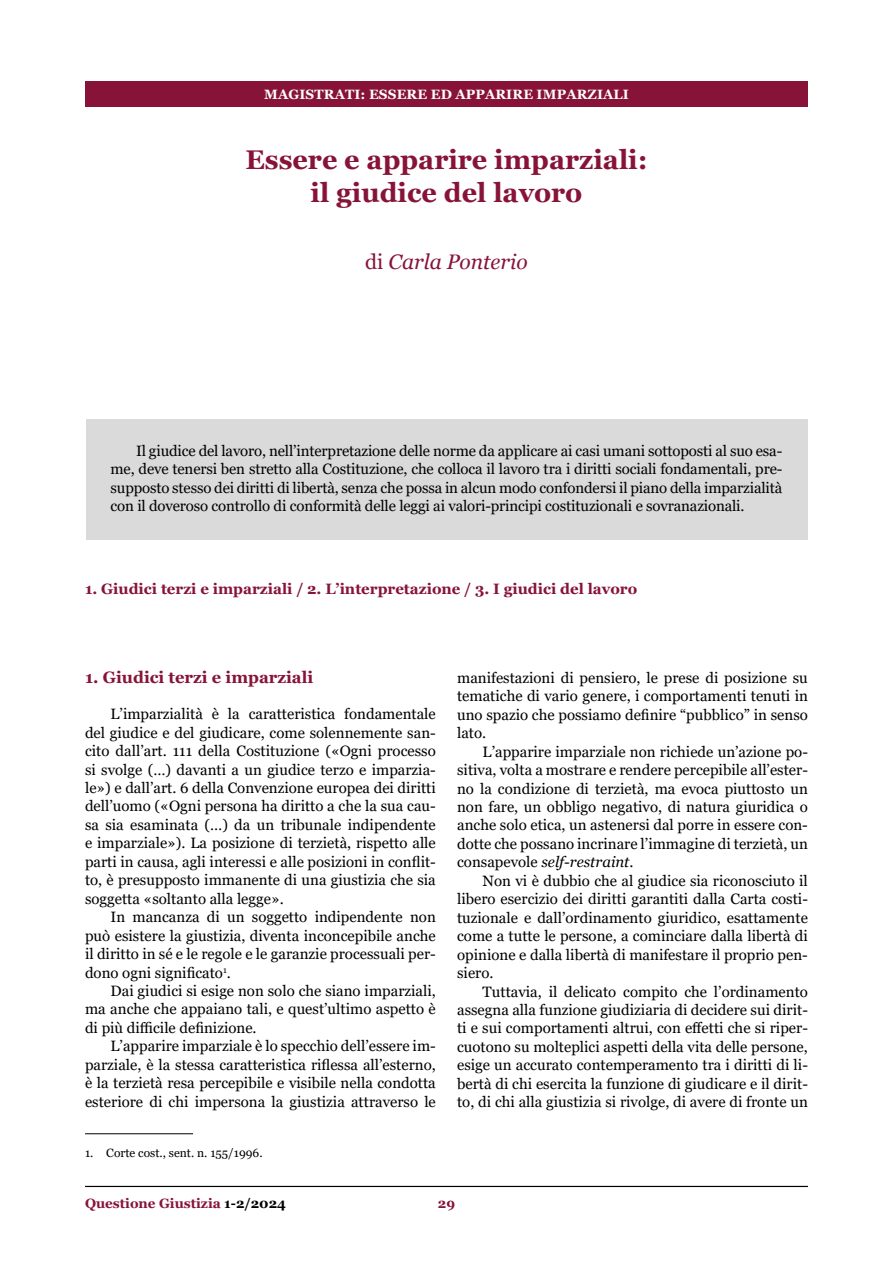
<style>
.page{position:relative;width:893px;height:1263px;background:#fff}
.page>*{position:absolute;margin:0;border:0;box-sizing:border-box;transform-origin:0 0}
.t1{font:700 27px/32.4px "Georgia";color:#871438;text-align:center}
.t2{font:italic 21px "Georgia";color:#871438}
.t3{font:700 16.5px "Georgia";color:#871438}
.t4{font:15px/18.5px "Georgia";color:#000;text-align:justify}
.t5{font:700 15px "Georgia";color:#871438}
.t6{font:700 13.5px "Georgia";letter-spacing:.01em;color:#fff}
.t7{font:700 13.5px "Georgia";color:#871438}
.t8{font:12px "Georgia";color:#000}
.s1{font-style:normal}
.s2{font-style:italic}
.s3{color:#000}
</style>
<div class="page">
<div style="left:85px;top:81px;width:723px;height:25px;background:#871438"></div>
<hr style="left:85px;top:1186px;width:723px;height:1px;background:#000">
<div style="left:86px;top:419px;width:721px;height:121px;background:#dadada"></div>
<hr style="left:85px;top:1133px;width:108px;height:1px;background:#000">
<p class="t6" style="left:264px;top:85px;width:366px">MAGISTRATI: ESSERE ED APPARIRE IMPARZIALI</p>
<h1 class="t1" style="left:245px;top:144px;width:404px">Essere e apparire imparziali: il giudice del lavoro</h1>
<h2 class="t2" style="left:365px;top:249px;width:164px"><span class="s1">di</span> Carla Ponterio</h2>
<p class="t4" style="left:111px;top:442px;width:673px;text-indent:26px">Il giudice del lavoro, nell’interpretazione delle norme da applicare ai casi umani sottoposti al suo esa&shy;me, deve tenersi ben stretto alla Costituzione, che colloca il lavoro tra i diritti sociali fondamentali, pre&shy;supposto stesso dei diritti di libertà, senza che possa in alcun modo confondersi il piano della imparzialità con il doveroso controllo di conformità delle leggi ai valori-principi costituzionali e sovranazionali.</p>
<p class="t5" style="left:85px;top:579px;width:554px">1. Giudici terzi e imparziali / 2. L’interpretazione / 3. I giudici del lavoro</p>
<p class="t3" style="left:85px;top:666px;width:230px">1. Giudici terzi e imparziali</p>
<p class="t4" style="left:85px;top:705px;width:352px;text-indent:26px">L’imparzialità è la caratteristica fondamentale del giudice e del giudicare, come solennemente san&shy;cito dall’art. 111 della Costituzione («Ogni processo si svolge (…) davanti a un giudice terzo e imparzia&shy;le») e dall’art. 6 della Convenzione europea dei diritti dell’uomo («Ogni persona ha diritto a che la sua cau&shy;sa sia esaminata (…) da un tribunale indipendente e imparziale»). La posizione di terzietà, rispetto alle parti in causa, agli interessi e alle posizioni in conflit&shy;to, è presupposto immanente di una giustizia che sia soggetta «soltanto alla legge».</p>
<p class="t4" style="left:85px;top:908px;width:352px;text-indent:26px">In mancanza di un soggetto indipendente non può esistere la giustizia, diventa inconcepibile anche il diritto in sé e le regole e le garanzie processuali per&shy;dono ogni significato<sup>1</sup>.</p>
<p class="t4" style="left:85px;top:982px;width:352px;text-indent:26px">Dai giudici si esige non solo che siano imparziali, ma anche che appaiano tali, e quest’ultimo aspetto è di più difficile definizione.</p>
<p class="t4" style="left:85px;top:1037px;width:352px;text-indent:26px">L’apparire imparziale è lo specchio dell’essere im&shy;parziale, è la stessa caratteristica riflessa all’esterno, è la terzietà resa percepibile e visibile nella condotta esteriore di chi impersona la giustizia attraverso le</p>
<p class="t8" style="left:85px;top:1145px;width:179px">1. Corte cost., sent. n. 155/1996.</p>
<p class="t4" style="left:457px;top:669px;width:352px">manifestazioni di pensiero, le prese di posizione su tematiche di vario genere, i comportamenti tenuti in uno spazio che possiamo definire “pubblico” in senso lato.</p>
<p class="t4" style="left:457px;top:742px;width:352px;text-indent:26px">L’apparire imparziale non richiede un’azione po&shy;sitiva, volta a mostrare e rendere percepibile all’ester&shy;no la condizione di terzietà, ma evoca piuttosto un non fare, un obbligo negativo, di natura giuridica o anche solo etica, un astenersi dal porre in essere con&shy;dotte che possano incrinare l’immagine di terzietà, un consapevole <span class="s2">self-restraint</span>.</p>
<p class="t4" style="left:457px;top:872px;width:352px;text-indent:26px">Non vi è dubbio che al giudice sia riconosciuto il libero esercizio dei diritti garantiti dalla Carta costi&shy;tuzionale e dall’ordinamento giuridico, esattamente come a tutte le persone, a cominciare dalla libertà di opinione e dalla libertà di manifestare il proprio pen&shy;siero.</p>
<p class="t4" style="left:457px;top:982px;width:352px;text-indent:26px">Tuttavia, il delicato compito che l’ordinamento assegna alla funzione giudiziaria di decidere sui dirit&shy;ti e sui comportamenti altrui, con effetti che si riper&shy;cuotono su molteplici aspetti della vita delle persone, esige un accurato contemperamento tra i diritti di li&shy;bertà di chi esercita la funzione di giudicare e il dirit&shy;to, di chi alla giustizia si rivolge, di avere di fronte un</p>
<p class="t7" style="left:85px;top:1195px;width:202px">Questione Giustizia <span class="s3">1-2/2024</span></p>
<p class="t7" style="left:438px;top:1195px;width:19px">29</p>
</div>
